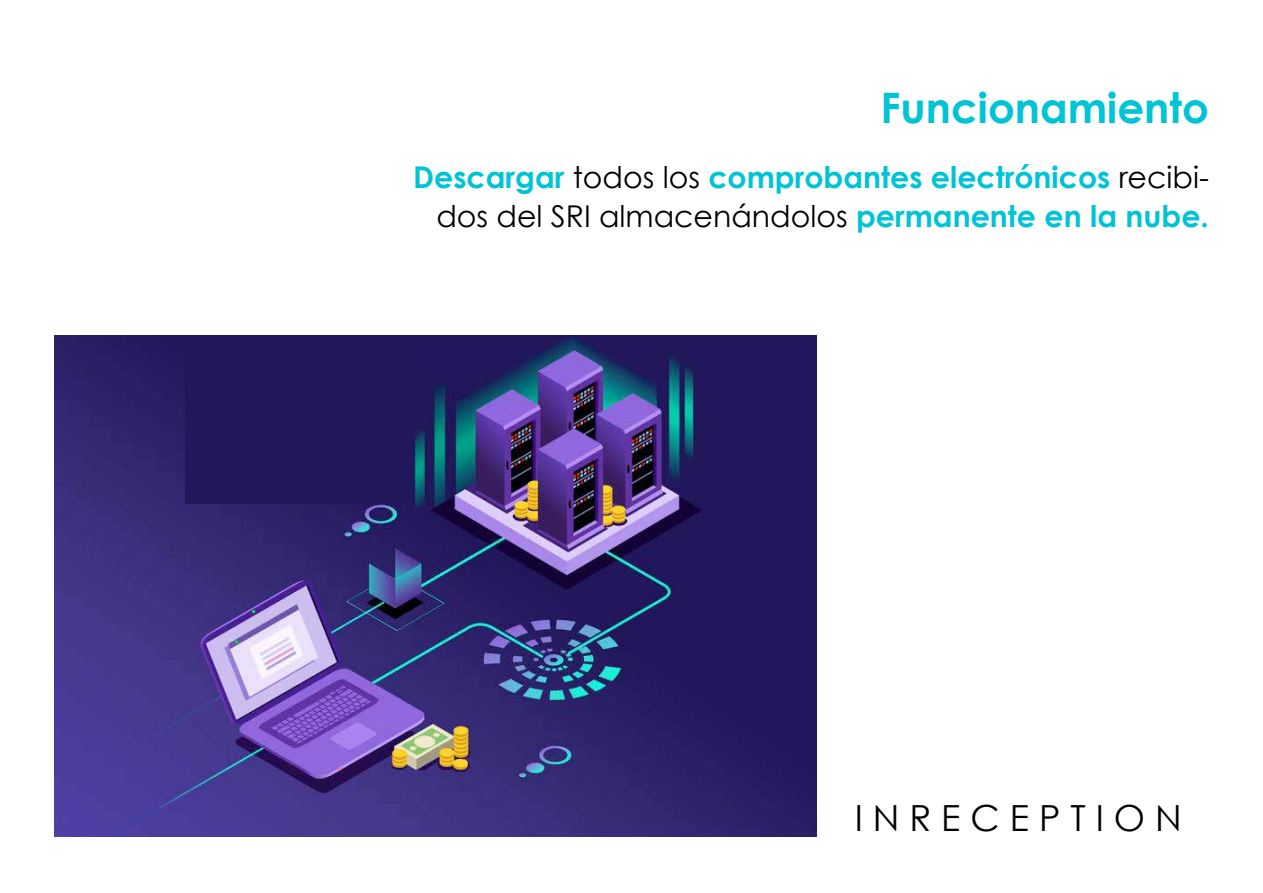
<style>
.page{position:relative;width:1263px;height:893px;background:#fff}
.page>*{position:absolute;margin:0;border:0;box-sizing:border-box;transform-origin:0 0}
.t1{font:700 42px "Century Gothic";color:#00c4d5}
.t2{font:36px "Century Gothic";color:#000}
.t3{font:700 30px/39.6px "Century Gothic";color:#00c4d5;text-align:right}
.s1{font-weight:400;color:#000}
</style>
<div class="page">
<img style="left:54px;top:336px;width:762px;height:501px">
<div style="left:185px;top:338px;width:219px;height:166px;background:#22175a"></div>
<h1 class="t1" style="left:880px;top:81px;width:330px">Funcionamiento</h1>
<p class="t3" style="left:413px;top:156px;width:797px">Descargar <span class="s1">todos los</span> comprobantes electrónicos <span class="s1">recibi&shy;dos del SRI almacenándolos</span> permanente en la nube.</p>
<p class="t2" style="left:855px;top:796px;width:328px">I N R E C E P T I O N</p>
</div>
